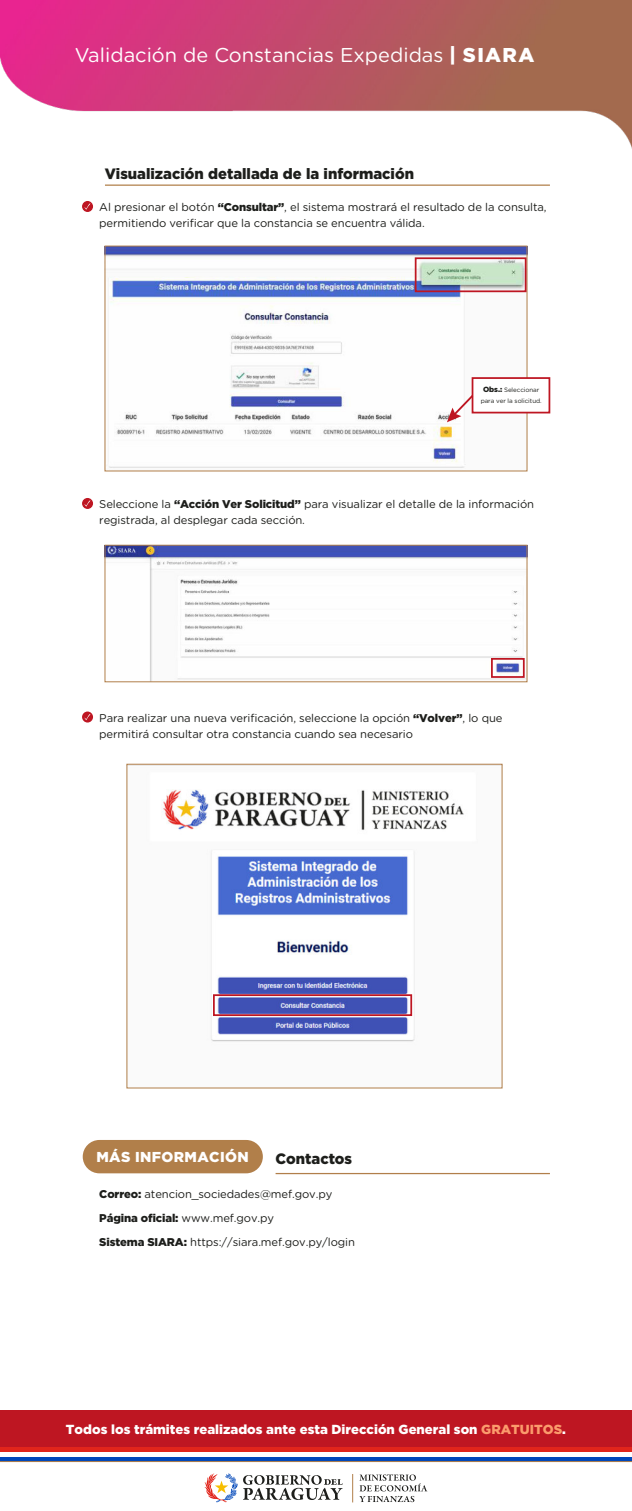
<style>
.page{position:relative;width:632px;height:1511px;background:#fff}
.page>*{position:absolute;margin:0;border:0;box-sizing:border-box;transform-origin:0 0}
.t1{font:20px "Gotham Rounded";color:#fff}
.t2{font:900 15px "Gotham";color:#1d1e1b}
.t3{font:900 14.38px "Gotham";letter-spacing:.025em;color:#fff}
.t4{font:900 13.12px "Gotham";color:#fff}
.t5{font:11.25px/16.2px "Gotham Rounded";letter-spacing:-.01em;color:#1d1e1b}
.t6{font:900 11.25px "Gotham";letter-spacing:-.01em;color:#1d1e1b}
.t7{font:6.25px/10.6px "Gotham Rounded";letter-spacing:-.01em;color:#1d1e1b;text-align:center}
.s1{font-family:"Gotham";font-weight:900}
.s2{font-family:"Gotham";font-weight:900;font-size:7.5px}
.s3{font-family:"Gotham Rounded";font-weight:400}
.s4{color:#fb9b6c}
</style>
<div class="page">
<img style="left:107px;top:248px;width:418px;height:220px">
<div style="left:105px;top:246px;width:422px;height:225px;border:1px solid #b17f4a"></div>
<div style="left:0;top:1410px;width:632px;height:43px;background:#be1622"></div>
<div style="left:0;top:1450px;width:632px;height:61px;background:#fff"></div>
<div style="left:0;top:1447px;width:632px;height:5px;background:#e1251b"></div>
<hr style="left:0;top:1457px;width:632px;height:4px;background:#0047ba">
<hr style="left:0;top:1461px;width:632px;height:1px;background:#b17f4a">
<svg style="left:204px;top:1473px;width:139px;height:29px"></svg>
<svg style="left:352px;top:1474px;width:1px;height:28px"></svg>
<svg style="left:359px;top:1474px;width:68px;height:28px"></svg>
<img style="left:0;top:0;width:632px;height:149px">
<hr style="left:105px;top:185px;width:445px;height:1px;background:#b17f4a">
<svg style="left:82px;top:201px;width:11px;height:11px"></svg>
<svg style="left:84px;top:204px;width:7px;height:6px"></svg>
<div style="left:82px;top:498px;width:11px;height:11px;background:#be1622;border-radius:50%"></div>
<svg style="left:84px;top:501px;width:6px;height:6px"></svg>
<div style="left:82px;top:711px;width:11px;height:11px;background:#be1622;border-radius:50%"></div>
<svg style="left:84px;top:714px;width:7px;height:6px"></svg>
<hr style="left:275px;top:1173px;width:275px;height:1px;background:#b17f4a">
<div style="left:83px;top:1140px;width:180px;height:33px;background:#b17f4a"></div>
<div style="left:471px;top:377px;width:79px;height:36px;background:#fff;border:2px solid #be1622"></div>
<svg style="left:447px;top:393px;width:28px;height:29px"></svg>
<img style="left:107px;top:547px;width:418px;height:133px">
<div style="left:105px;top:545px;width:422px;height:137px;border:1px solid #b17f4a"></div>
<div style="left:491px;top:658px;width:33px;height:20px;border:2px solid #be1622"></div>
<img style="left:162px;top:789px;width:302px;height:253px">
<div style="left:213px;top:994px;width:199px;height:22px;border:2px solid #be1622"></div>
<div style="left:415px;top:257px;width:111px;height:35px;border:2px solid #be1622"></div>
<h1 class="t1" style="left:75px;top:46px;width:461px">Validación de Constancias Expedidas <span class="s1">| SIARA</span></h1>
<h2 class="t2" style="left:105px;top:165px;width:311px">Visualización detallada de la información</h2>
<p class="t5" style="left:99px;top:200px;width:449px">Al presionar el botón <span class="s1">“Consultar”</span>, el sistema mostrará el resultado de la consulta, permitiendo verificar que la constancia se encuentra válida.</p>
<p class="t7" style="left:480px;top:385px;width:63px"><span class="s2">Obs.:</span> Seleccionar para ver la solicitud.</p>
<p class="t5" style="left:99px;top:497px;width:436px">Seleccione la <span class="s1">“Acción Ver Solicitud”</span> para visualizar el detalle de la información registrada, al desplegar cada sección.</p>
<p class="t5" style="left:99px;top:710px;width:405px">Para realizar una nueva verificación, seleccione la opción <span class="s1">“Volver”</span>, lo que permitirá consultar otra constancia cuando sea necesario</p>
<p class="t3" style="left:96px;top:1149px;width:154px">MÁS INFORMACIÓN</p>
<h2 class="t2" style="left:275px;top:1150px;width:78px">Contactos</h2>
<p class="t5" style="left:99px;top:1187px;width:234px"><span class="s1">Correo:</span> atencion_sociedades@mef.gov.py</p>
<p class="t6" style="left:99px;top:1211px;width:176px">Página oficial: <span class="s3">www.mef.gov.py</span></p>
<p class="t5" style="left:99px;top:1234px;width:257px"><span class="s1">Sistema SIARA:</span> https://siara.mef.gov.py/login</p>
<p class="t4" style="left:66px;top:1421px;width:501px">Todos los trámites realizados ante esta Dirección General son <span class="s4">GRATUITOS</span>.</p>
</div>
